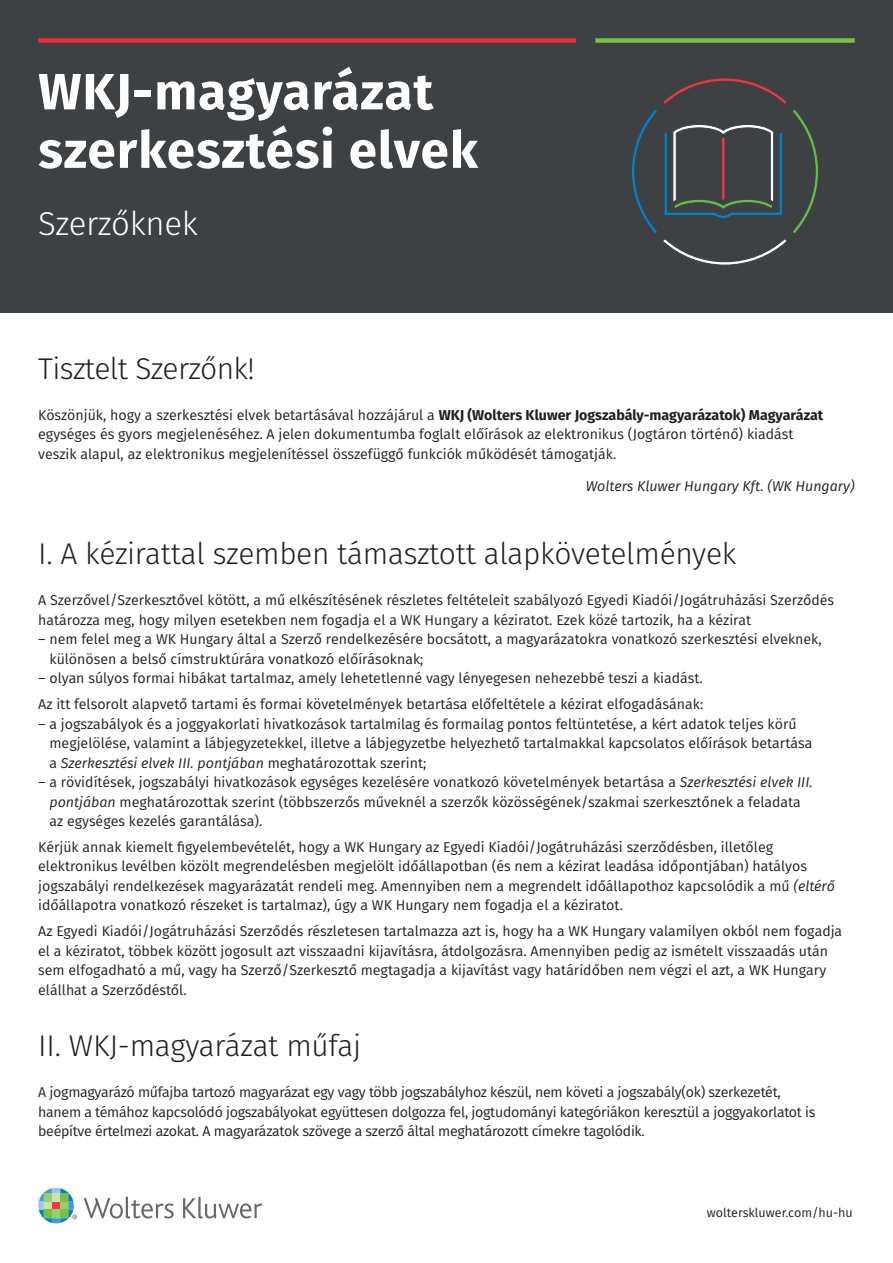
<style>
.page{position:relative;width:893px;height:1263px;background:#fff}
.page>*{position:absolute;margin:0;border:0;box-sizing:border-box;transform-origin:0 0}
.t1{font:700 51px/58.5px "Fira Sans";letter-spacing:.02em;color:#fff}
.t2{font:300 33px "Fira Sans";letter-spacing:-.01em;color:#fff}
.t3{font:300 30px "Fira Sans";letter-spacing:-.01em;color:#231f20}
.t4{font:14.25px/19.5px "Fira Sans";color:#231f20}
.t5{font:14.25px/19.5px "Fira Sans";letter-spacing:-.02em;color:#231f20}
.t6{font:italic 14.25px "Fira Sans";color:#231f20}
.t7{font:12.6px "Fira Sans";color:#231f20}
.s1{font-weight:700}
.s2{font-style:italic}
</style>
<div class="page">
<svg style="left:84px;top:1197px;width:90px;height:21px"></svg>
<svg style="left:183px;top:1197px;width:79px;height:21px"></svg>
<svg style="left:38px;top:1188px;width:39px;height:35px"></svg>
<div style="left:0;top:0;width:893px;height:313px;background:#3d4144"></div>
<div style="left:38px;top:38px;width:538px;height:5px;background:#ee2c3b"></div>
<div style="left:595px;top:38px;width:260px;height:5px;background:#79c142"></div>
<svg style="left:632px;top:78px;width:186px;height:187px"></svg>
<h1 class="t1" style="left:38px;top:59px;width:441px">WKJ-magyarázat szerkesztési elvek</h1>
<h2 class="t2" style="left:38px;top:200px;width:161px">Szerzőknek</h2>
<h3 class="t3" style="left:38px;top:347px;width:218px">Tisztelt Szerzőnk!</h3>
<p class="t4" style="left:38px;top:405px;width:787px">Köszönjük, hogy a szerkesztési elvek betartásával hozzájárul a <span class="s1">WKJ (Wolters Kluwer Jogszabály-magyarázatok) Magyarázat </span>egységes és gyors megjelenéséhez. A jelen dokumentumba foglalt előírások az elektronikus (Jogtáron történő) kiadást veszik alapul, az elektronikus megjelenítéssel összefüggő funkciók működését támogatják.</p>
<p class="t6" style="left:586px;top:475px;width:270px">Wolters Kluwer Hungary Kft. (WK Hungary)</p>
<h3 class="t3" style="left:38px;top:533px;width:700px">I. A kézirattal szemben támasztott alapkövetelmények</h3>
<p class="t4" style="left:38px;top:590px;width:797px">A Szerzővel/Szerkesztővel kötött, a mű elkészítésének részletes feltételeit szabályozó Egyedi Kiadói/Jogátruházási Szerződés határozza meg, hogy milyen esetekben nem fogadja el a WK Hungary a kéziratot. Ezek közé tartozik, ha a kézirat</p>
<p class="t4" style="left:49px;top:629px;width:774px;text-indent:-11px">– nem felel meg a WK Hungary által a Szerző rendelkezésére bocsátott, a magyarázatokra vonatkozó szerkesztési elveknek, különösen a belső címstruktúrára vonatkozó előírásoknak;</p>
<p class="t4" style="left:38px;top:665px;width:667px;line-height:26px">– olyan súlyos formai hibákat tartalmaz, amely lehetetlenné vagy lényegesen nehezebbé teszi a kiadást.<br>Az itt felsorolt alapvető tartami és formai követelmények betartása előfeltétele a kézirat elfogadásának:</p>
<p class="t4" style="left:49px;top:713px;width:764px;text-indent:-11px">– a jogszabályok és a joggyakorlati hivatkozások tartalmilag és formailag pontos feltüntetése, a kért adatok teljes körű megjelölése, valamint a lábjegyzetekkel, illetve a lábjegyzetbe helyezhető tartalmakkal kapcsolatos előírások betartása a <span class="s2">Szerkesztési elvek III. pontjában</span> meghatározottak szerint;</p>
<p class="t4" style="left:49px;top:772px;width:765px;text-indent:-11px">– a rövidítések, jogszabályi hivatkozások egységes kezelésére vonatkozó követelmények betartása a <span class="s2">Szerkesztési elvek III. pontjában</span> meghatározottak szerint (többszerzős műveknél a szerzők közösségének/szakmai szerkesztőnek a feladata az egységes kezelés garantálása).</p>
<p class="t4" style="left:38px;top:837px;width:798px">Kérjük annak kiemelt figyelembevételét, hogy a WK Hungary az Egyedi Kiadói/Jogátruházási szerződésben, illetőleg elektronikus levélben közölt megrendelésben megjelölt időállapotban (és nem a kézirat leadása időpontjában) hatályos jogszabályi rendelkezések magyarázatát rendeli meg. Amennyiben nem a megrendelt időállapothoz kapcsolódik a mű <span class="s2">(eltérő </span>időállapotra vonatkozó részeket is tartalmaz), úgy a WK Hungary nem fogadja el a kéziratot.</p>
<p class="t4" style="left:38px;top:921px;width:805px">Az Egyedi Kiadói/Jogátruházási Szerződés részletesen tartalmazza azt is, hogy ha a WK Hungary valamilyen okból nem fogadja el a kéziratot, többek között jogosult azt visszaadni kijavításra, átdolgozásra. Amennyiben pedig az ismételt visszaadás után sem elfogadható a mű, vagy ha Szerző/Szerkesztő megtagadja a kijavítást vagy határidőben nem végzi el azt, a WK Hungary elállhat a Szerződéstől.</p>
<h3 class="t3" style="left:38px;top:1024px;width:324px">II. WKJ-magyarázat műfaj</h3>
<p class="t5" style="left:38px;top:1082px;width:779px">A jogmagyarázó műfajba tartozó magyarázat egy vagy több jogszabályhoz készül, nem követi a jogszabály(ok) szerkezetét, hanem a témához kapcsolódó jogszabályokat együttesen dolgozza fel, jogtudományi kategóriákon keresztül a joggyakorlatot is beépítve értelmezi azokat. A magyarázatok szövege a szerző által meghatározott címekre tagolódik.</p>
<p class="t7" style="left:707px;top:1203px;width:147px">wolterskluwer.com/hu-hu</p>
</div>
